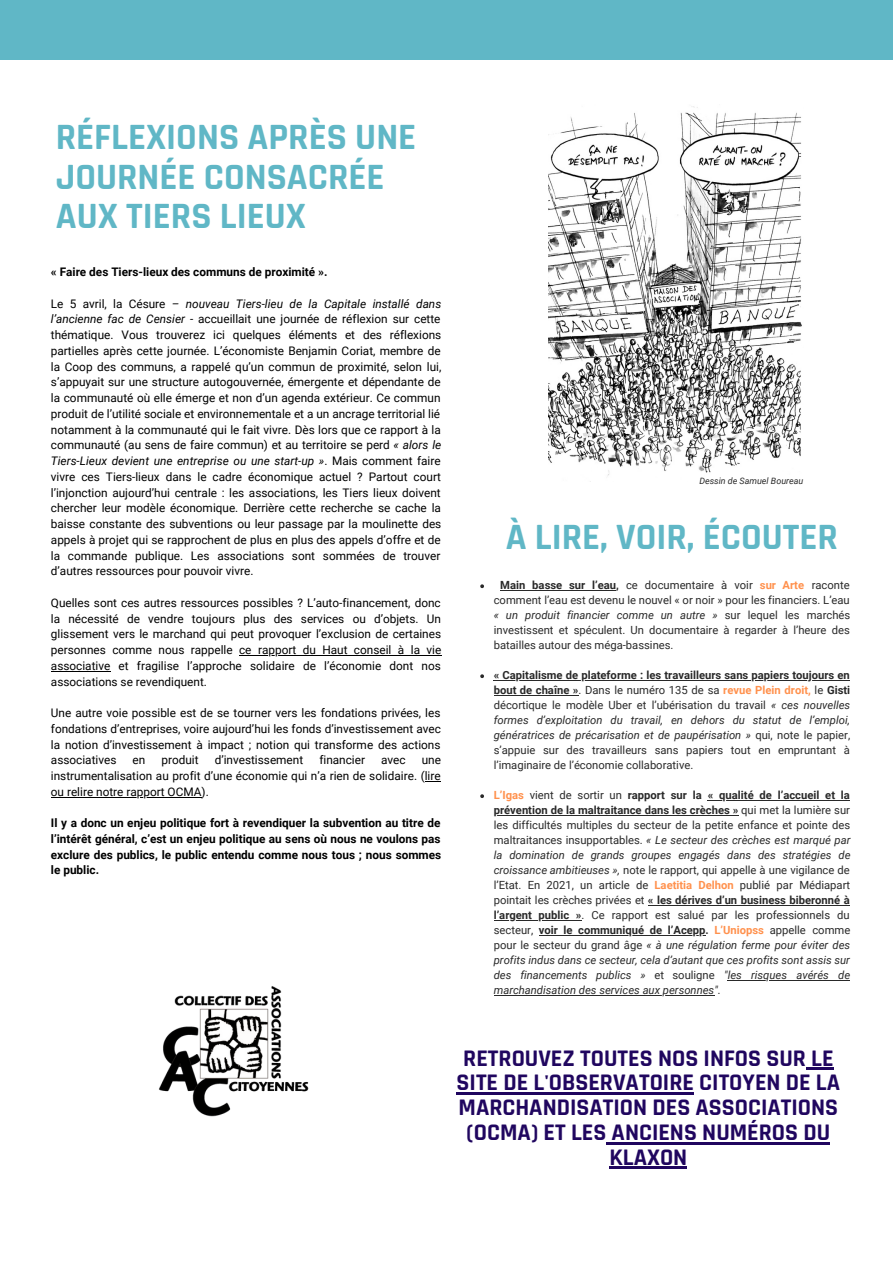
<style>
.page{position:relative;width:893px;height:1264px;background:#fff}
.page>*{position:absolute;margin:0;border:0;box-sizing:border-box;transform-origin:0 0}
.t1{font:700 37.5px/39.3px "Rajdhani";color:#60b7c6}
.t2{font:700 24px/24.8px "Rajdhani";color:#20065f;text-align:center}
.t3{font:11.85px/15.8px "Roboto";color:#000;text-align:justify}
.t4{font:700 11.85px/15.8px "Roboto";color:#000;text-align:justify}
.t5{font:11.25px/15px "Roboto";color:#292929;text-align:justify}
.t6{font:italic 9px "Roboto";color:#292929}
.s1{font-style:italic}
.s2{font-weight:700}
.s3{font-weight:700;color:#ff914d}
</style>
<div class="page">
<div style="left:0;top:0;width:892px;height:60px;background:#60b7c6"></div>
<img style="left:159px;top:986px;width:150px;height:131px">
<img style="left:548px;top:106px;width:254px;height:370px">
<hr style="left:239px;top:655px;width:202px;height:1px;background:#000">
<hr style="left:51px;top:670px;width:59px;height:1px;background:#000">
<svg style="left:425px;top:781px;width:15px;height:1px"></svg>
<hr style="left:51px;top:796px;width:150px;height:1px;background:#000">
<svg style="left:480px;top:584px;width:4px;height:4px"></svg>
<hr style="left:500px;top:590px;width:116px;height:1px;background:#292929">
<svg style="left:480px;top:674px;width:4px;height:4px"></svg>
<hr style="left:493px;top:680px;width:356px;height:1px;background:#292929">
<hr style="left:493px;top:695px;width:85px;height:1px;background:#292929">
<svg style="left:480px;top:794px;width:4px;height:4px"></svg>
<hr style="left:707px;top:800px;width:142px;height:1px;background:#292929">
<hr style="left:493px;top:815px;width:245px;height:1px;background:#292929">
<hr style="left:648px;top:904px;width:201px;height:1px;background:#292929">
<hr style="left:493px;top:919px;width:88px;height:1px;background:#292929">
<hr style="left:563px;top:934px;width:142px;height:1px;background:#292929">
<hr style="left:727px;top:979px;width:123px;height:1px;background:#292929">
<hr style="left:493px;top:994px;width:221px;height:1px;background:#292929">
<svg style="left:806px;top:1067px;width:5px;height:3px"></svg>
<hr style="left:811px;top:1067px;width:22px;height:3px;background:#20065f">
<hr style="left:456px;top:1092px;width:238px;height:2px;background:#20065f">
<hr style="left:606px;top:1142px;width:224px;height:2px;background:#20065f">
<hr style="left:609px;top:1166px;width:78px;height:3px;background:#20065f">
<h1 class="t1" style="left:56px;top:119px;width:362px">RÉFLEXIONS APRÈS UNE<br>JOURNÉE CONSACRÉE<br>AUX TIERS LIEUX</h1>
<p class="t4" style="left:51px;top:264px;width:278px">« Faire des Tiers-lieux des communs de proximité ».</p>
<p class="t3" style="left:51px;top:296px;width:392px">Le 5 avril, la Césure <span class="s1">– nouveau Tiers-lieu de la Capitale installé dans l’ancienne fac de Censier -</span> accueillait une journée de réflexion sur cette thématique. Vous trouverez ici quelques éléments et des réflexions partielles après cette journée. L’économiste Benjamin Coriat, membre de la Coop des communs, a rappelé qu’un commun de proximité, selon lui, s’appuyait sur une structure autogouvernée, émergente et dépendante de la communauté où elle émerge et non d’un agenda extérieur. Ce commun produit de l’utilité sociale et environnementale et a un ancrage territorial lié notamment à la communauté qui le fait vivre. Dès lors que ce rapport à la communauté (au sens de faire commun) et au territoire se perd <span class="s1">« alors le Tiers-Lieux devient une entreprise ou une start-up »</span>. Mais comment faire vivre ces Tiers-lieux dans le cadre économique actuel ? Partout court l’injonction aujourd’hui centrale : les associations, les Tiers lieux doivent chercher leur modèle économique. Derrière cette recherche se cache la baisse constante des subventions ou leur passage par la moulinette des appels à projet qui se rapprochent de plus en plus des appels d’offre et de la commande publique. Les associations sont sommées de trouver d’autres ressources pour pouvoir vivre.</p>
<p class="t3" style="left:51px;top:595px;width:392px">Quelles sont ces autres ressources possibles ? L’auto-financement, donc la nécessité de vendre toujours plus des services ou d’objets. Un glissement vers le marchand qui peut provoquer l’exclusion de certaines personnes comme nous rappelle ce rapport du Haut conseil à la vie associative et fragilise l’approche solidaire de l’économie dont nos associations se revendiquent.</p>
<p class="t3" style="left:51px;top:705px;width:391px">Une autre voie possible est de se tourner vers les fondations privées, les fondations d’entreprises, voire aujourd’hui les fonds d’investissement avec la notion d’investissement à impact ; notion qui transforme des actions associatives</p>
<p class="t3" style="left:133px;top:752px;width:14px">en</p>
<p class="t3" style="left:161px;top:752px;width:39px">produit</p>
<p class="t3" style="left:215px;top:752px;width:90px">d’investissement</p>
<p class="t3" style="left:319px;top:752px;width:47px">financier</p>
<p class="t3" style="left:381px;top:752px;width:26px">avec</p>
<p class="t3" style="left:51px;top:752px;width:391px;text-indent:371px">une instrumentalisation au profit d’une économie qui n’a rien de solidaire. (lire ou relire notre rapport OCMA).</p>
<p class="t4" style="left:51px;top:815px;width:392px">Il y a donc un enjeu politique fort à revendiquer la subvention au titre de l’intérêt général, c’est un enjeu politique au sens où nous ne voulons pas exclure des publics, le public entendu comme nous tous ; nous sommes le public.</p>
<p class="t6" style="left:699px;top:475px;width:105px">Dessin de Samuel Boureau</p>
<h1 class="t1" style="left:505px;top:518px;width:334px">À LIRE, VOIR, ÉCOUTER</h1>
<p class="t5" style="left:493px;top:577px;width:358px;text-indent:7px"><span class="s2">Main basse sur l’eau,</span> ce documentaire à voir <span class="s3">sur Arte</span> raconte comment l’eau est devenu le nouvel « or noir » pour les financiers. L’eau <span class="s1">« un produit financier comme un autre »</span> sur lequel les marchés investissent et spéculent. Un documentaire à regarder à l’heure des batailles autour des méga-bassines.</p>
<p class="t5" style="left:493px;top:667px;width:358px"><span class="s2">« Capitalisme de plateforme : les travailleurs sans papiers toujours en bout de chaîne »</span>. Dans le numéro 135 de sa <span class="s3">revue Plein droit,</span> le <span class="s2">Gisti </span>décortique le modèle Uber et l’ubérisation du travail <span class="s1">« ces nouvelles formes d’exploitation du travail, en dehors du statut de l’emploi, génératrices de précarisation et de paupérisation »</span> qui, note le papier, s’appuie sur des travailleurs sans papiers tout en empruntant à l’imaginaire de l’économie collaborative.</p>
<p class="t5" style="left:493px;top:787px;width:358px"><span class="s3">L’Igas</span> vient de sortir un <span class="s2">rapport sur la « qualité de l’accueil et la prévention de la maltraitance dans les crèches »</span> qui met la lumière sur les difficultés multiples du secteur de la petite enfance et pointe des maltraitances insupportables. <span class="s1">« Le secteur des crèches est marqué par la domination de grands groupes engagés dans des stratégies de croissance ambitieuses »,</span> note le rapport, qui appelle à une vigilance de l’Etat. En 2021, un article de <span class="s3">Laetitia Delhon</span> publié par Médiapart pointait les crèches privées et <span class="s2">« les dérives d’un business biberonné à l’argent public »</span>. Ce rapport est salué par les professionnels du secteur, <span class="s2">voir le communiqué de l’Acepp.</span> <span class="s3">L’Uniopss</span> appelle comme pour le secteur du grand âge <span class="s1">« à une régulation ferme pour éviter des profits indus dans ce secteur, cela d’autant que ces profits sont assis sur des financements publics »</span> et souligne <span class="s1">"les risques avérés de marchandisation des services aux personnes".</span></p>
<h2 class="t2" style="left:456px;top:1046px;width:385px">RETROUVEZ TOUTES NOS INFOS SUR LE<br>SITE DE L'OBSERVATOIRE CITOYEN DE LA<br>MARCHANDISATION DES ASSOCIATIONS (OCMA) ET LES ANCIENS NUMÉROS DU<br>KLAXON</h2>
</div>
